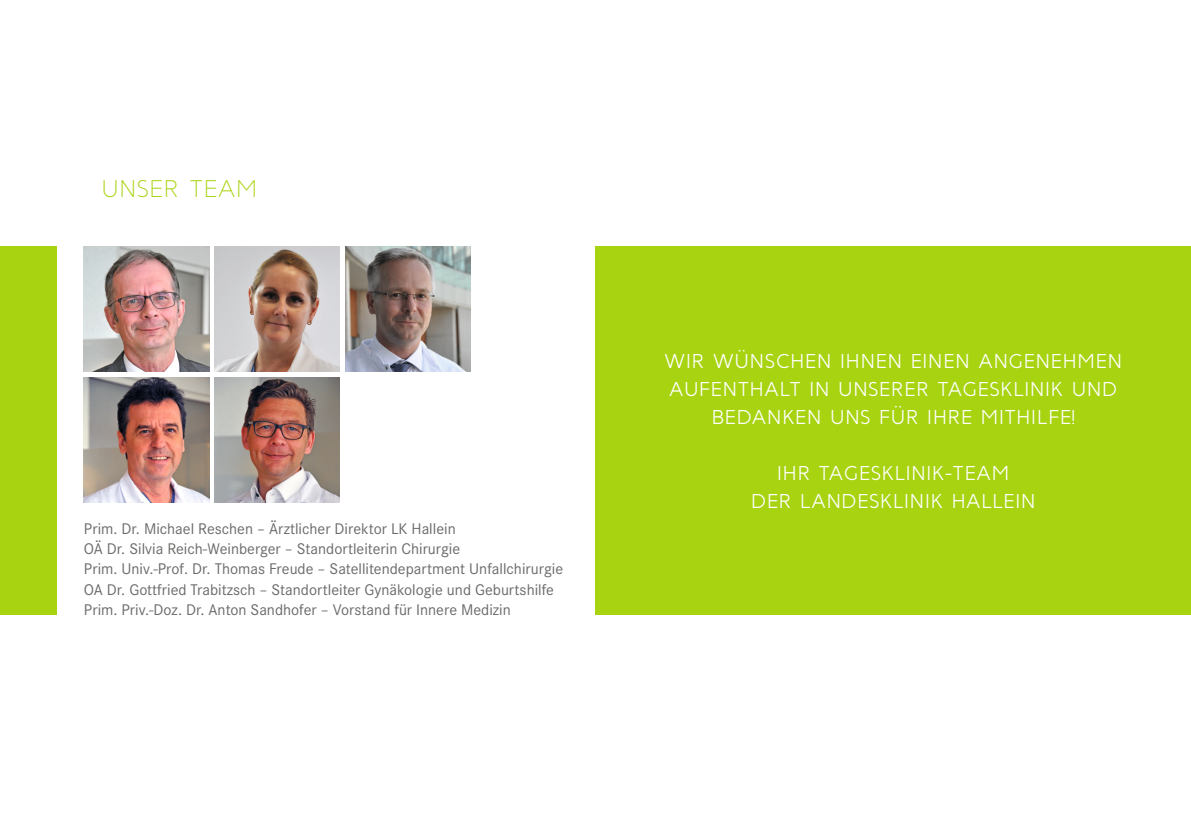
<style>
.page{position:relative;width:1191px;height:840px;background:#fff}
.page>*{position:absolute;margin:0;border:0;box-sizing:border-box;transform-origin:0 0}
.t1{font:24px "Baufra";letter-spacing:.01em;color:#a8d311}
.t2{font:500 20px/28px "Baufra";letter-spacing:.01em;color:#fff;text-align:center}
.t3{font:16px/20px "Corporate S";color:#6a6a69}
</style>
<div class="page">
<div style="left:595px;top:246px;width:596px;height:368px;background:#a8d311"></div>
<div style="left:0;top:246px;width:57px;height:368px;background:#a8d311"></div>
<img style="left:84px;top:246px;width:125px;height:126px">
<img style="left:84px;top:377px;width:125px;height:125px">
<img style="left:214px;top:246px;width:126px;height:126px">
<img style="left:214px;top:377px;width:126px;height:125px">
<img style="left:345px;top:246px;width:125px;height:126px">
<h1 class="t1" style="left:101px;top:173px;width:158px">UNSER TEAM</h1>
<p class="t3" style="left:84px;top:519px;width:481px">Prim. Dr. Michael Reschen – Ärztlicher Direktor LK Hallein<br>OÄ Dr. Silvia Reich-Weinberger – Standortleiterin Chirurgie<br>Prim. Univ.-Prof. Dr. Thomas Freude – Satellitendepartment Unfallchirurgie OA Dr. Gottfried Trabitzsch – Standortleiter Gynäkologie und Geburtshilfe Prim. Priv.-Doz. Dr. Anton Sandhofer – Vorstand für Innere Medizin</p>
<p class="t2" style="left:664px;top:346px;width:459px">WIR WÜNSCHEN IHNEN EINEN ANGENEHMEN<br>AUFENTHALT IN UNSERER TAGESKLINIK UND<br>BEDANKEN UNS FÜR IHRE MITHILFE!</p>
<p class="t2" style="left:751px;top:458px;width:286px">IHR TAGESKLINIK-TEAM<br>DER LANDESKLINIK HALLEIN</p>
</div>
